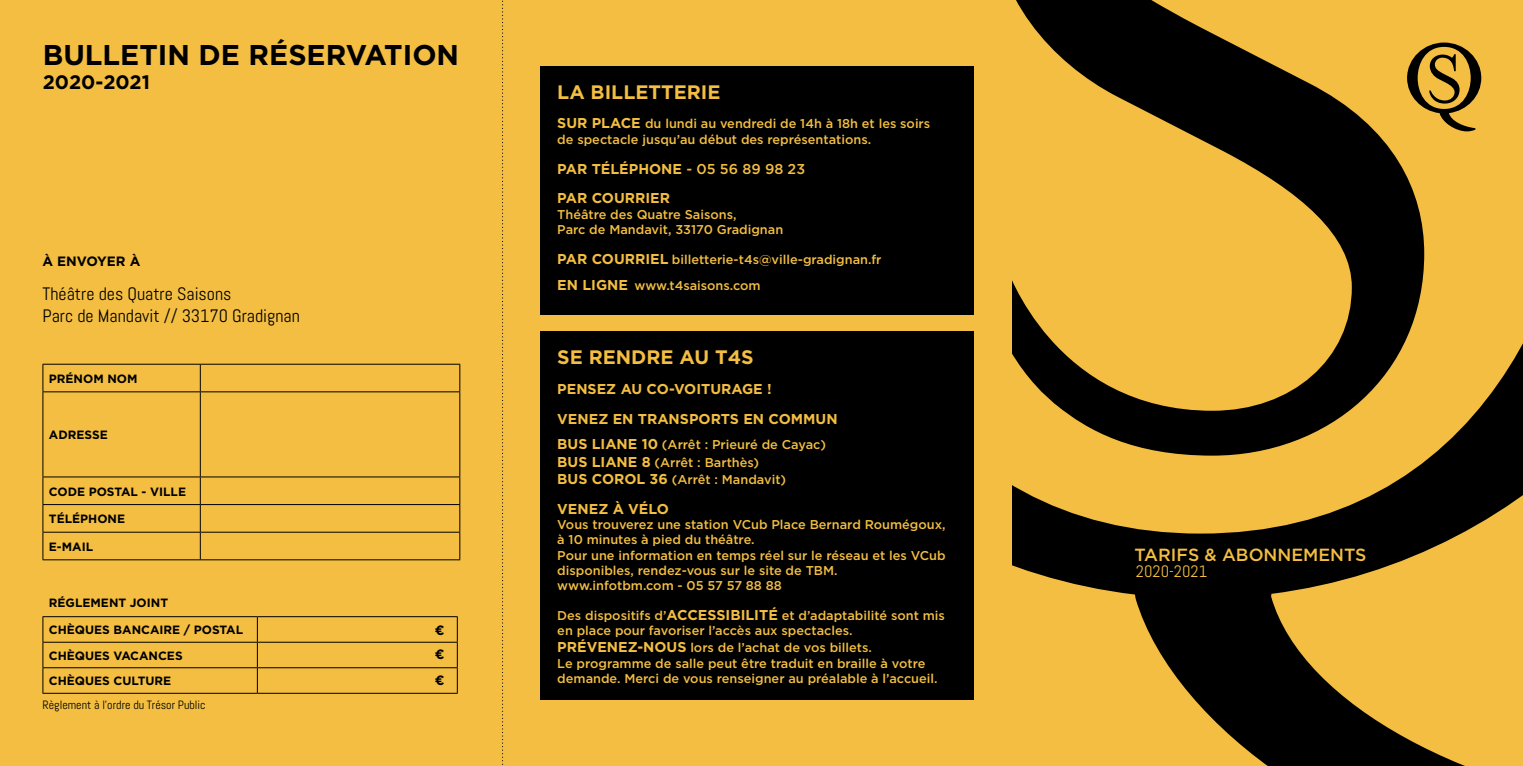
<style>
.page{position:relative;width:1523px;height:766px;background:#fff}
.page>*{position:absolute;margin:0;border:0;box-sizing:border-box;transform-origin:0 0}
.TITRE{font:700 28.5px "Gotham";color:#000}
.RUBRIQUE{font:700 19.5px "Gotham";color:#f3be41}
.TITRE-2{font:700 19.5px "Gotham";color:#000}
.t1{font:18px "Abel";color:#000}
.TITRE-3{font:500 17.55px "Gotham";color:#f3be41}
.TITRE-4{font:16.5px "Abel";color:#f3be41}
.txt_Rubrique{font:700 14.25px "Gotham";color:#f3be41}
.RUBRIQUE-2{font:700 13.5px "Gotham";color:#000}
.txt_Rubrique-2{font:500 12.75px/15.3px "Gotham";color:#f3be41}
.RUBRIQUE-3{font:700 12px "Gotham";color:#000}
.t2{font:12px "Abel";color:#000}
.s1{font-weight:700;font-size:14.25px}
.s2{font-weight:500}
</style>
<div class="page">
<div style="left:0;top:0;width:1522px;height:765px;background:#f3be41"></div>
<svg style="left:1012px;top:0;width:510px;height:765px"></svg>
<svg style="left:502px;top:0;width:1px;height:766px"></svg>
<div style="left:540px;top:66px;width:434px;height:248px;background:#000"></div>
<div style="left:540px;top:331px;width:434px;height:369px;background:#000"></div>
<svg style="left:1406px;top:43px;width:75px;height:88px"></svg>
<svg style="left:44px;top:365px;width:415px;height:194px"></svg>
<hr style="left:43px;top:364px;width:157px;height:1px;background:#000">
<svg style="left:43px;top:364px;width:1px;height:27px"></svg>
<hr style="left:200px;top:364px;width:260px;height:1px;background:#000">
<svg style="left:200px;top:364px;width:1px;height:27px"></svg>
<svg style="left:459px;top:364px;width:1px;height:27px"></svg>
<hr style="left:43px;top:391px;width:157px;height:1px;background:#000">
<hr style="left:43px;top:392px;width:1px;height:84px;background:#000">
<hr style="left:200px;top:391px;width:260px;height:1px;background:#000">
<hr style="left:200px;top:392px;width:1px;height:84px;background:#000">
<hr style="left:459px;top:392px;width:1px;height:84px;background:#000">
<hr style="left:43px;top:476px;width:157px;height:1px;background:#000">
<hr style="left:200px;top:476px;width:260px;height:1px;background:#000">
<hr style="left:43px;top:504px;width:157px;height:1px;background:#000">
<hr style="left:200px;top:504px;width:260px;height:1px;background:#000">
<hr style="left:43px;top:531px;width:157px;height:1px;background:#000">
<svg style="left:43px;top:477px;width:1px;height:82px"></svg>
<hr style="left:200px;top:531px;width:260px;height:1px;background:#000">
<svg style="left:200px;top:477px;width:1px;height:82px"></svg>
<svg style="left:459px;top:477px;width:1px;height:82px"></svg>
<hr style="left:43px;top:559px;width:157px;height:1px;background:#000">
<hr style="left:200px;top:559px;width:260px;height:1px;background:#000">
<svg style="left:43px;top:616px;width:415px;height:77px"></svg>
<hr style="left:43px;top:692px;width:214px;height:1px;background:#000">
<hr style="left:257px;top:692px;width:200px;height:1px;background:#000">
<hr style="left:43px;top:616px;width:214px;height:1px;background:#000">
<hr style="left:257px;top:616px;width:200px;height:1px;background:#000">
<p class="TITRE" style="left:43px;top:38px;width:418px">BULLETIN DE RÉSERVATION</p>
<p class="TITRE-2" style="left:43px;top:71px;width:109px">2020-2021</p>
<p class="RUBRIQUE-2" style="left:43px;top:252px;width:99px">À ENVOYER À</p>
<p class="t1" style="left:43px;top:282px;width:190px">Théâtre des Quatre Saisons</p>
<p class="t1" style="left:43px;top:304px;width:259px">Parc de Mandavit // 33170 Gradignan</p>
<p class="RUBRIQUE-3" style="left:49px;top:371px;width:90px">PRÉNOM NOM</p>
<p class="RUBRIQUE-3" style="left:49px;top:427px;width:60px">ADRESSE</p>
<p class="RUBRIQUE-3" style="left:49px;top:484px;width:139px">CODE POSTAL - VILLE</p>
<p class="RUBRIQUE-3" style="left:49px;top:511px;width:78px">TÉLÉPHONE</p>
<p class="RUBRIQUE-3" style="left:49px;top:539px;width:46px">E-MAIL</p>
<p class="RUBRIQUE-3" style="left:49px;top:595px;width:121px">RÉGLEMENT JOINT</p>
<p class="RUBRIQUE-3" style="left:49px;top:622px;width:196px">CHÈQUES BANCAIRE / POSTAL</p>
<p class="RUBRIQUE-2" style="left:435px;top:621px;width:11px">€</p>
<p class="RUBRIQUE-3" style="left:49px;top:648px;width:135px">CHÈQUES VACANCES</p>
<p class="RUBRIQUE-2" style="left:435px;top:646px;width:11px">€</p>
<p class="RUBRIQUE-3" style="left:49px;top:673px;width:124px">CHÈQUES CULTURE</p>
<p class="RUBRIQUE-2" style="left:435px;top:671px;width:11px">€</p>
<p class="t2" style="left:43px;top:696px;width:165px">Règlement à l’ordre du Trésor Public</p>
<p class="RUBRIQUE" style="left:557px;top:80px;width:165px">LA BILLETTERIE</p>
<p class="txt_Rubrique-2" style="left:557px;top:116px;width:374px"><span class="s1">SUR PLACE</span> du lundi au vendredi de 14h à 18h et les soirs de spectacle jusqu’au début des représentations.</p>
<p class="txt_Rubrique" style="left:557px;top:160px;width:249px">PAR TÉLÉPHONE <span class="s2">- 05 56 89 98 23</span></p>
<p class="txt_Rubrique" style="left:557px;top:190px;width:114px">PAR COURRIER</p>
<p class="txt_Rubrique-2" style="left:557px;top:206px;width:181px">Théâtre des Quatre Saisons,</p>
<p class="txt_Rubrique-2" style="left:557px;top:222px;width:227px">Parc de Mandavit, 33170 Gradignan</p>
<p class="txt_Rubrique-2" style="left:557px;top:252px;width:325px"><span class="s1">PAR COURRIEL</span> billetterie-t4s@ville-gradignan.fr</p>
<p class="txt_Rubrique-2" style="left:557px;top:277px;width:205px"><span class="s1">EN LIGNE</span> www.t4saisons.com</p>
<p class="RUBRIQUE" style="left:557px;top:345px;width:198px">SE RENDRE AU T4S</p>
<p class="txt_Rubrique" style="left:557px;top:380px;width:216px">PENSEZ AU CO-VOITURAGE !</p>
<p class="txt_Rubrique" style="left:557px;top:410px;width:282px">VENEZ EN TRANSPORTS EN COMMUN</p>
<p class="txt_Rubrique-2" style="left:557px;top:437px;width:270px"><span class="s1">BUS LIANE 10</span> (Arrêt : Prieuré de Cayac)</p>
<p class="txt_Rubrique-2" style="left:557px;top:454px;width:203px"><span class="s1">BUS LIANE 8</span> (Arrêt : Barthès)</p>
<p class="txt_Rubrique-2" style="left:557px;top:471px;width:230px"><span class="s1">BUS COROL 36</span> (Arrêt : Mandavit)</p>
<p class="txt_Rubrique" style="left:557px;top:499px;width:113px">VENEZ À VÉLO</p>
<p class="txt_Rubrique-2" style="left:557px;top:516px;width:390px">Vous trouverez une station VCub Place Bernard Roumégoux,</p>
<p class="txt_Rubrique-2" style="left:557px;top:532px;width:199px">à 10 minutes à pied du théâtre.</p>
<p class="txt_Rubrique-2" style="left:557px;top:547px;width:390px">Pour une information en temps réel sur le réseau et les VCub disponibles, rendez-vous sur le site de TBM. www.infotbm.com - 05 57 57 88 88</p>
<p class="txt_Rubrique-2" style="left:557px;top:607px;width:389px">Des dispositifs d’<span class="s1">ACCESSIBILITÉ</span> et d’adaptabilité sont mis en place pour favoriser l’accès aux spectacles.</p>
<p class="txt_Rubrique-2" style="left:557px;top:640px;width:316px"><span class="s1">PRÉVENEZ-NOUS</span> lors de l’achat de vos billets.</p>
<p class="txt_Rubrique-2" style="left:557px;top:655px;width:382px">Le programme de salle peut être traduit en braille à votre demande. Merci de vous renseigner au préalable à l’accueil.</p>
<p class="TITRE-3" style="left:1134px;top:543px;width:233px">TARIFS &amp; ABONNEMENTS</p>
<p class="TITRE-4" style="left:1135px;top:561px;width:73px">2020-2021</p>
</div>
